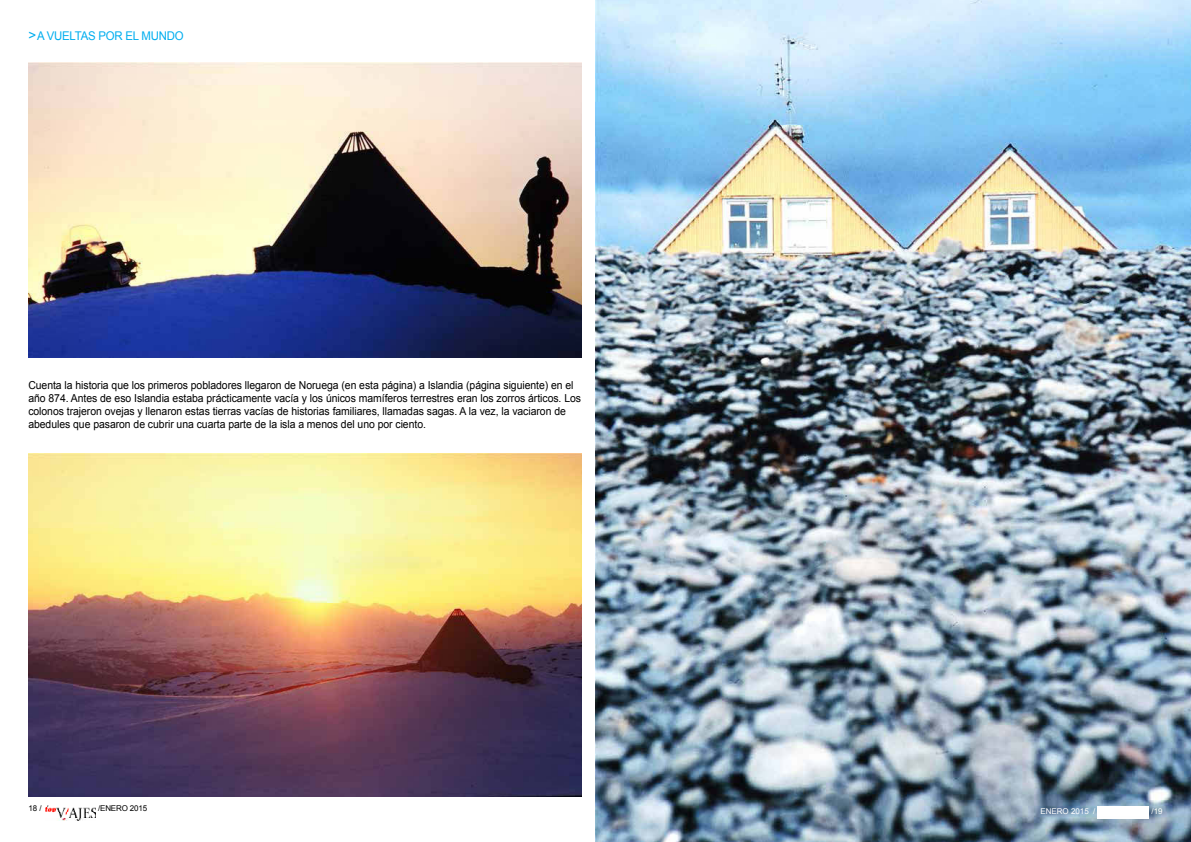
<style>
.page{position:relative;width:1191px;height:842px;background:#fff}
.page>*{position:absolute;margin:0;border:0;box-sizing:border-box;transform-origin:0 0}
.t1{font:12px "Arial";letter-spacing:-.02em;color:#00aeef;scale:.95 1}
.t2{font:11px/13px "Arial";letter-spacing:-.005em;color:#000;scale:.95 1}
.t3{font:8px "Arial";letter-spacing:-.02em;color:#000}
.t4{font:8px "Arial";color:#fff}
.s1{font-size:14px}
</style>
<div class="page">
<img style="left:595px;top:0;width:596px;height:842px">
<img style="left:28px;top:453px;width:553px;height:344px">
<img style="left:28px;top:62px;width:553px;height:295px">
<img style="left:1097px;top:806px;width:51px;height:13px">
<img style="left:45px;top:807px;width:51px;height:13px">
<p class="t1" style="left:28px;top:28px;width:165px"><span class="s1">&gt;</span> a vueltas por el mundo</p>
<p class="t2" style="left:28px;top:379px;width:583px">Cuenta la historia que los primeros pobladores llegaron de Noruega (en esta página) a Islandia (página siguiente) en el año 874. Antes de eso Islandia estaba prácticamente vacía y los únicos mamíferos terrestres eran los zorros árticos. Los colonos trajeron ovejas y llenaron estas tierras vacías de historias familiares, llamadas sagas. A la vez, la vaciaron de abedules que pasaron de cubrir una cuarta parte de la isla a menos del uno por ciento.</p>
<p class="t3" style="left:28px;top:803px;width:22px">18 / /</p>
<p class="t3" style="left:98px;top:803px;width:51px">/enero 2015</p>
<p class="t4" style="left:1040px;top:806px;width:57px">enero 2015 /</p>
<p class="t4" style="left:1151px;top:806px;width:13px">/19</p>
</div>
